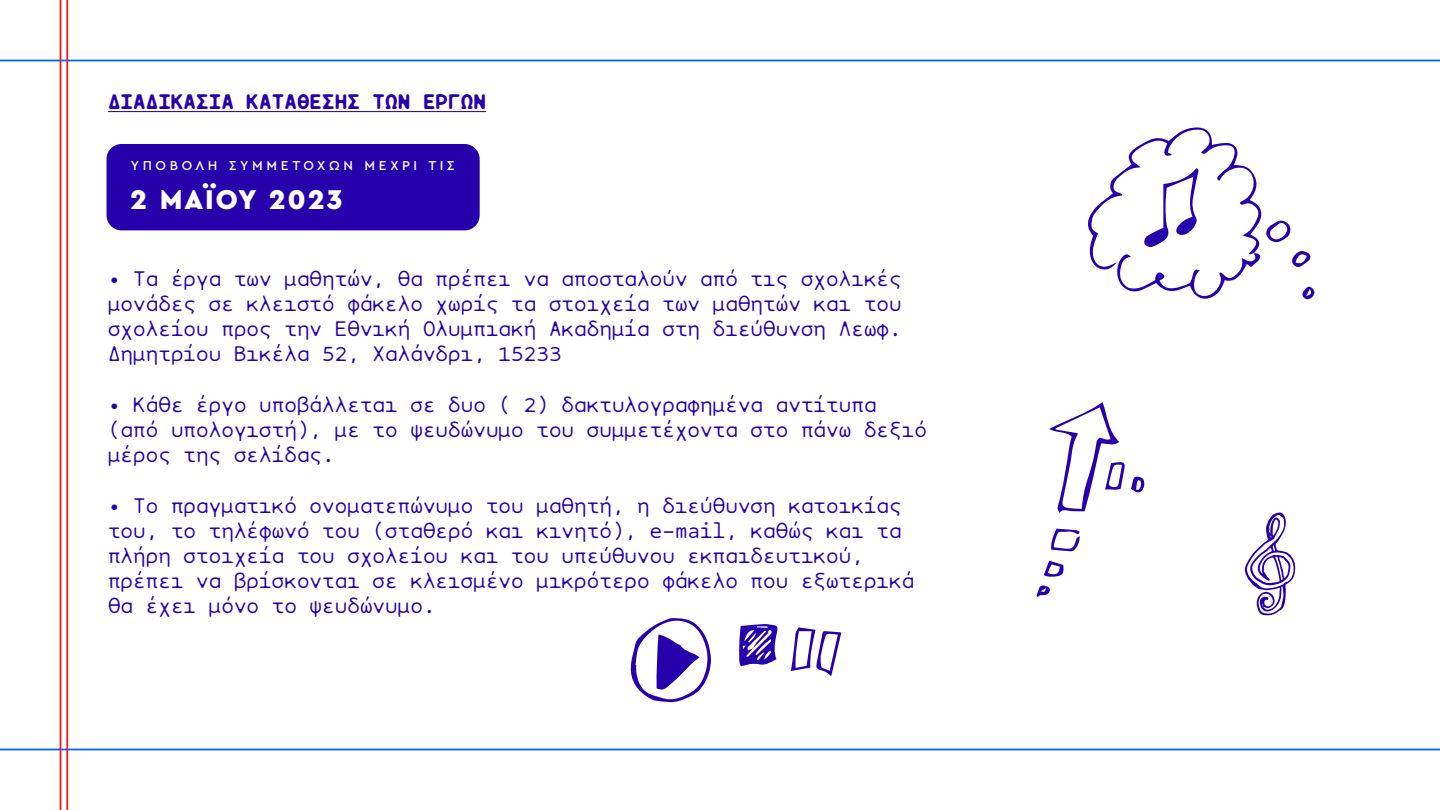
<style>
.page{position:relative;width:1440px;height:810px;background:#fff}
.page>*{position:absolute;margin:0;border:0;box-sizing:border-box;transform-origin:0 0}
.t1{font:900 28.42px "Cera Pro";letter-spacing:.065em;color:#fff}
.t2{font:21px/25.2px "B Pmono Round";color:#2600ab}
.t3{font:21px "B Pmono Bold Round";color:#2600ab}
.t4{font:500 13.5px "Cera Pro";letter-spacing:.265em;color:#fff}
</style>
<div class="page">
<hr style="left:0;top:749px;width:1440px;height:1px;background:#0166ff">
<hr style="left:0;top:60px;width:1440px;height:1px;background:#0166ff">
<hr style="left:66px;top:0;width:2px;height:810px;background:#ed1c24">
<hr style="left:60px;top:0;width:1px;height:810px;background:#ed1c24">
<svg style="left:1244px;top:512px;width:52px;height:104px"></svg>
<hr style="left:108px;top:111px;width:378px;height:1px;background:#2600ab">
<svg style="left:739px;top:624px;width:39px;height:42px"></svg>
<svg style="left:791px;top:627px;width:50px;height:49px"></svg>
<svg style="left:1051px;top:529px;width:29px;height:22px"></svg>
<svg style="left:1049px;top:402px;width:76px;height:111px"></svg>
<svg style="left:1044px;top:561px;width:20px;height:16px"></svg>
<svg style="left:1131px;top:476px;width:14px;height:17px"></svg>
<svg style="left:1036px;top:585px;width:14px;height:12px"></svg>
<svg style="left:1088px;top:127px;width:226px;height:173px"></svg>
<svg style="left:630px;top:618px;width:81px;height:85px"></svg>
<div style="left:107px;top:144px;width:373px;height:86px;background:#2600ab;border-radius:15px"></div>
<p class="t3" style="left:108px;top:90px;width:380px">ΔΙΑΔΙΚΑΣΙΑ ΚΑΤΑΘΕΣΗΣ ΤΩΝ ΕΡΓΩΝ</p>
<p class="t4" style="left:131px;top:156px;width:325px">ΥΠΟΒΟΛΗ ΣΥΜΜΕΤΟΧΩΝ ΜΕΧΡΙ ΤΙΣ</p>
<h1 class="t1" style="left:130px;top:180px;width:214px">2 ΜΑΪΟΥ 2023</h1>
<p class="t2" style="left:108px;top:266px;width:795px;text-align:justify">• Τα έργα των μαθητών, θα πρέπει να αποσταλούν από τις σχολικές μονάδες σε κλειστό φάκελο χωρίς τα στοιχεία των μαθητών και του σχολείου προς την Εθνική Ολυμπιακή Ακαδημία στη διεύθυνση Λεωφ.<br>Δημητρίου Βικέλα 52, Χαλάνδρι, 15233</p>
<p class="t2" style="left:108px;top:392px;width:820px">• Κάθε έργο υποβάλλεται σε δυο ( 2) δακτυλογραφημένα αντίτυπα (από υπολογιστή), με το ψευδώνυμο του συμμετέχοντα στο πάνω δεξιό μέρος της σελίδας.</p>
<p class="t2" style="left:108px;top:493px;width:808px">• Το πραγματικό ονοματεπώνυμο του μαθητή, η διεύθυνση κατοικίας του, το τηλέφωνό του (σταθερό και κινητό), e-mail, καθώς και τα πλήρη στοιχεία του σχολείου και του υπεύθυνου εκπαιδευτικού, πρέπει να βρίσκονται σε κλεισμένο μικρότερο φάκελο που εξωτερικά θα έχει μόνο το ψευδώνυμο.</p>
</div>
